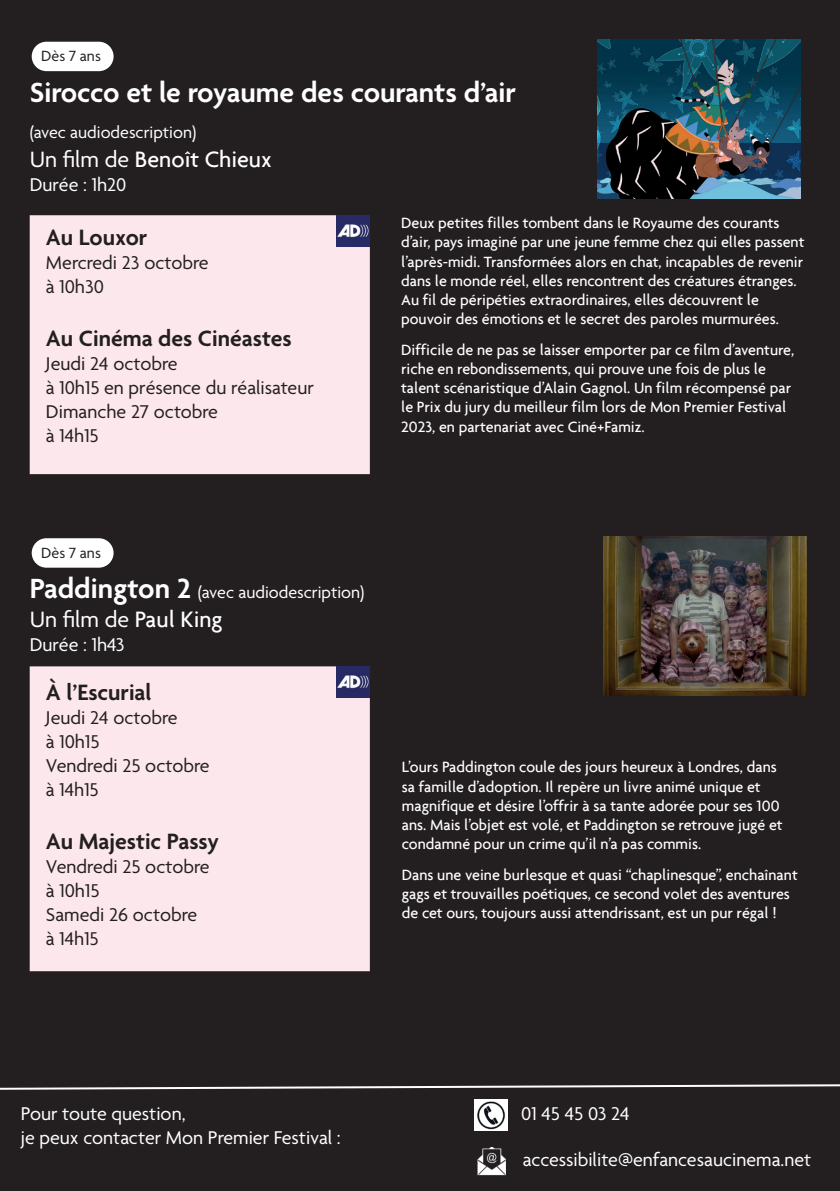
<style>
.page{position:relative;width:840px;height:1191px;background:#fff}
.page>*{position:absolute;margin:0;border:0;box-sizing:border-box;transform-origin:0 0}
.t1{font:600 30px "Agenda";color:#fff}
.t2{font:600 24px "Agenda";color:#231f20}
.t3{font:500 24px "Agenda";color:#fff}
.t4{font:24px "Agenda";color:#fff}
.t5{font:20px/24px "Agenda";color:#231f20}
.t6{font:20px/24px "Agenda";color:#fff}
.t7{font:18px "Agenda";color:#fff}
.t8{font:500 16px/19.2px "Agenda";color:#fff}
.t9{font:16px "Agenda";color:#231f20}
.s1{font-weight:400}
.s2{font-weight:600;font-size:30px}
.s3{font-weight:500}
</style>
<div class="page">
<div style="left:0;top:0;width:839px;height:1191px;background:#231f20"></div>
<div style="left:30px;top:215px;width:339px;height:259px;background:#fce7ec"></div>
<img style="left:597px;top:40px;width:202px;height:158px">
<div style="left:31px;top:41px;width:83px;height:31px;background:#fff;border-radius:16px"></div>
<div style="left:30px;top:40px;width:85px;height:33px;border:2px solid #231f20;border-radius:16px"></div>
<div style="left:30px;top:666px;width:339px;height:305px;background:#fce7ec"></div>
<img style="left:603px;top:536px;width:202px;height:159px">
<div style="left:31px;top:537px;width:83px;height:31px;background:#fff;border-radius:16px"></div>
<div style="left:30px;top:536px;width:85px;height:33px;border:2px solid #231f20;border-radius:16px"></div>
<svg style="left:0;top:1083px;width:839px;height:8px;background:#595657"></svg>
<img style="left:336px;top:215px;width:33px;height:31px">
<img style="left:336px;top:666px;width:33px;height:31px">
<img style="left:474px;top:1099px;width:33px;height:31px">
<img style="left:474px;top:1147px;width:31px;height:29px">
<p class="t9" style="left:41px;top:48px;width:61px">Dès 7 ans</p>
<h1 class="t1" style="left:30px;top:76px;width:487px">Sirocco et le royaume des courants d’air</h1>
<p class="t7" style="left:30px;top:122px;width:168px">(avec audiodescription)</p>
<h2 class="t3" style="left:30px;top:144px;width:243px"><span class="s1">Un film de</span> Benoît Chieux</h2>
<p class="t6" style="left:30px;top:173px;width:98px">Durée : 1h20</p>
<h2 class="t2" style="left:46px;top:224px;width:103px">Au Louxor</h2>
<p class="t5" style="left:46px;top:252px;width:164px">Mercredi 23 octobre à 10h30</p>
<h2 class="t2" style="left:46px;top:325px;width:247px">Au Cinéma des Cinéastes</h2>
<p class="t5" style="left:46px;top:353px;width:269px">Jeudi 24 octobre<br>à 10h15 en présence du réalisateur<br>Dimanche 27 octobre<br>à 14h15</p>
<p class="t8" style="left:401px;top:213px;width:404px">Deux petites filles tombent dans le Royaume des courants d’air, pays imaginé par une jeune femme chez qui elles passent l’après-midi. Transformées alors en chat, incapables de revenir dans le monde réel, elles rencontrent des créatures étranges.<br>Au fil de péripéties extraordinaires, elles découvrent le pouvoir des émotions et le secret des paroles murmurées.</p>
<p class="t8" style="left:401px;top:339px;width:394px">Difficile de ne pas se laisser emporter par ce film d’aventure, riche en rebondissements, qui prouve une fois de plus le talent scénaristique d’Alain Gagnol. Un film récompensé par le Prix du jury du meilleur film lors de Mon Premier Festival 2023, en partenariat avec Ciné+Famiz.</p>
<p class="t9" style="left:41px;top:544px;width:61px">Dès 7 ans</p>
<p class="t7" style="left:30px;top:583px;width:336px"><span class="s2">Paddington 2</span> (avec audiodescription)</p>
<h2 class="t4" style="left:30px;top:606px;width:194px">Un film de <span class="s3">Paul King</span></h2>
<p class="t6" style="left:30px;top:634px;width:96px">Durée : 1h43</p>
<h2 class="t2" style="left:46px;top:679px;width:107px">À l’Escurial</h2>
<p class="t5" style="left:46px;top:707px;width:165px">Jeudi 24 octobre<br>à 10h15<br>Vendredi 25 octobre à 14h15</p>
<h2 class="t2" style="left:46px;top:828px;width:174px">Au Majestic Passy</h2>
<p class="t5" style="left:46px;top:856px;width:165px">Vendredi 25 octobre à 10h15<br>Samedi 26 octobre à 14h15</p>
<p class="t8" style="left:401px;top:757px;width:382px">L’ours Paddington coule des jours heureux à Londres, dans sa famille d’adoption. Il repère un livre animé unique et magnifique et désire l’offrir à sa tante adorée pour ses 100 ans. Mais l’objet est volé, et Paddington se retrouve jugé et condamné pour un crime qu’il n’a pas commis.</p>
<p class="t8" style="left:401px;top:864px;width:397px">Dans une veine burlesque et quasi “chaplinesque”, enchaînant gags et trouvailles poétiques, ce second volet des aventures de cet ours, toujours aussi attendrissant, est un pur régal !</p>
<p class="t6" style="left:21px;top:1102px;width:321px">Pour toute question,<br>je peux contacter Mon Premier Festival :</p>
<p class="t6" style="left:521px;top:1102px;width:110px">01 45 45 03 24</p>
<p class="t6" style="left:522px;top:1148px;width:290px">accessibilite@enfancesaucinema.net</p>
</div>
